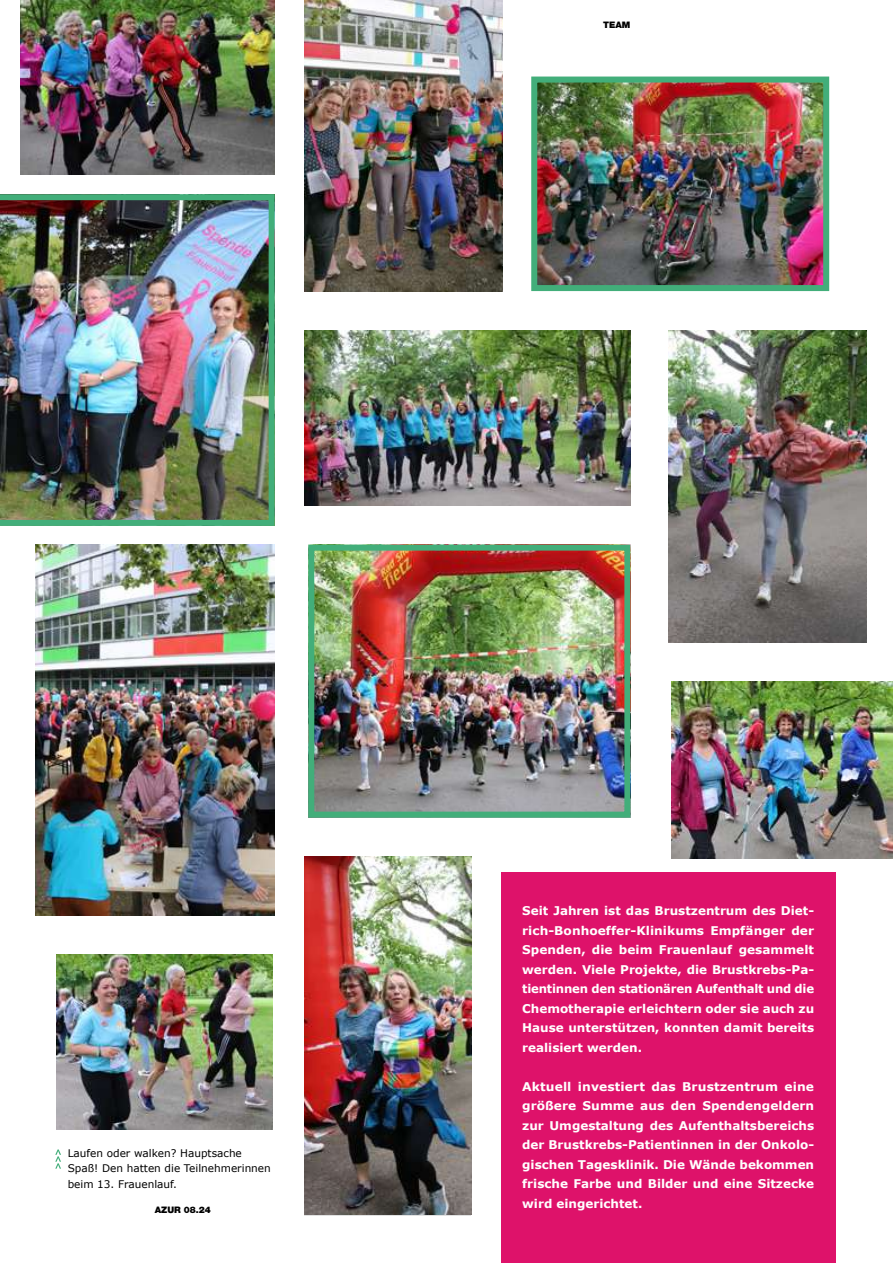
<style>
.page{position:relative;width:893px;height:1263px;background:#fff}
.page>*{position:absolute;margin:0;border:0;box-sizing:border-box;transform-origin:0 0}
.t1{font:700 12px/19.5px "Verdana";color:#fff;text-align:justify}
.t2{font:10.5px/15px "Verdana";color:#000}
.t3{font:900 9px "Helvetica Neue LT Std";color:#000}
</style>
<div class="page">
<svg style="left:55px;top:1149px;width:6px;height:20px"></svg>
<img style="left:0;top:194px;width:275px;height:332px">
<img style="left:669px;top:330px;width:197px;height:312px">
<img style="left:304px;top:0;width:198px;height:291px">
<img style="left:304px;top:330px;width:326px;height:176px">
<img style="left:672px;top:681px;width:221px;height:177px">
<img style="left:304px;top:857px;width:167px;height:357px">
<img style="left:57px;top:954px;width:215px;height:176px">
<img style="left:315px;top:552px;width:308px;height:259px">
<div style="left:308px;top:545px;width:322px;height:273px;border:6px solid #42ae7a"></div>
<img style="left:20px;top:0;width:255px;height:174px">
<img style="left:538px;top:84px;width:284px;height:200px">
<div style="left:531px;top:77px;width:298px;height:214px;border:6px solid #42ae7a"></div>
<img style="left:35px;top:545px;width:240px;height:370px">
<div style="left:501px;top:873px;width:334px;height:390px;background:#de126a"></div>
<p class="t3" style="left:603px;top:19px;width:29px">TEAM</p>
<p class="t2" style="left:68px;top:1146px;width:205px">Laufen oder walken? Hauptsache<br>Spaß! Den hatten die Teilnehmerinnen beim 13. Frauenlauf.</p>
<p class="t3" style="left:155px;top:1204px;width:58px">AZUR 08.24</p>
<p class="t1" style="left:522px;top:901px;width:294px">Seit Jahren ist das Brustzentrum des Diet&shy;rich-Bonhoeffer-Klinikums Empfänger der Spenden, die beim Frauenlauf gesammelt werden. Viele Projekte, die Brustkrebs-Pa&shy;tientinnen den stationären Aufenthalt und die Chemotherapie erleichtern oder sie auch zu Hause unterstützen, konnten damit bereits realisiert werden.</p>
<p class="t1" style="left:522px;top:1077px;width:294px">Aktuell investiert das Brustzentrum eine größere Summe aus den Spendengeldern zur Umgestaltung des Aufenthaltsbereichs der Brustkrebs-Patientinnen in der Onkolo&shy;gischen Tagesklinik. Die Wände bekommen frische Farbe und Bilder und eine Sitzecke wird eingerichtet.</p>
</div>
